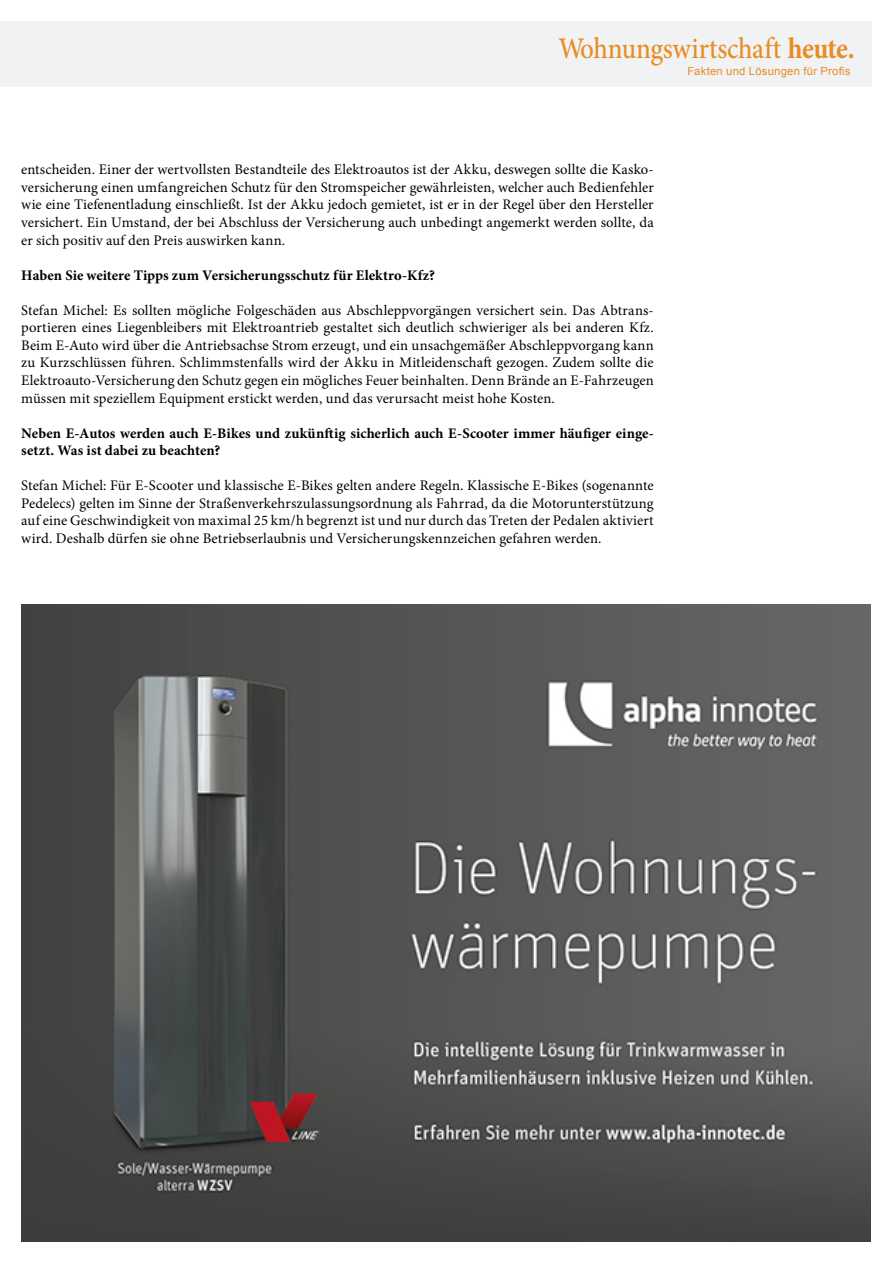
<style>
.page{position:relative;width:893px;height:1263px;background:#fff}
.page>*{position:absolute;margin:0;border:0;box-sizing:border-box;transform-origin:0 0}
.t1{font:500 30px "Minion Pro";letter-spacing:-.01em;color:#e88c24;scale:.9 1}
.t2{font:14.7px/17.5px "Minion Pro";letter-spacing:.005em;color:#000;text-align:justify}
.t3{font:700 14.7px/17.5px "Minion Pro";color:#000}
.t4{font:11.25px "Arial";letter-spacing:.025em;color:#e88c24}
.s1{font-weight:700}
</style>
<div class="page">
<div style="left:0;top:21px;width:872px;height:66px;background:#f1f2f3"></div>
<img style="left:21px;top:604px;width:850px;height:638px">
<h1 class="t1" style="left:558px;top:28px;width:331px">Wohnungswirtschaft <span class="s1">heute.</span></h1>
<p class="t4" style="left:687px;top:63px;width:165px">Fakten und Lösungen für Profis</p>
<p class="t2" style="left:21px;top:161px;width:634px">entscheiden. Einer der wertvollsten Bestandteile des Elektroautos ist der Akku, deswegen sollte die Kasko&shy;versicherung einen umfangreichen Schutz für den Stromspeicher gewährleisten, welcher auch Bedienfehler wie eine Tiefenentladung einschließt. Ist der Akku jedoch gemietet, ist er in der Regel über den Hersteller versichert. Ein Umstand, der bei Abschluss der Versicherung auch unbedingt angemerkt werden sollte, da er sich positiv auf den Preis auswirken kann.</p>
<p class="t3" style="left:21px;top:266px;width:415px">Haben Sie weitere Tipps zum Versicherungsschutz für Elektro-Kfz?</p>
<p class="t2" style="left:21px;top:301px;width:634px">Stefan Michel: Es sollten mögliche Folgeschäden aus Abschleppvorgängen versichert sein. Das Abtrans&shy;portieren eines Liegenbleibers mit Elektroantrieb gestaltet sich deutlich schwieriger als bei anderen Kfz.<br>Beim E-Auto wird über die Antriebsachse Strom erzeugt, und ein unsachgemäßer Abschleppvorgang kann zu Kurzschlüssen führen. Schlimmstenfalls wird der Akku in Mitleidenschaft gezogen. Zudem sollte die Elektroauto-Versicherung den Schutz gegen ein mögliches Feuer beinhalten. Denn Brände an E-Fahrzeugen müssen mit speziellem Equipment erstickt werden, und das verursacht meist hohe Kosten.</p>
<p class="t3" style="left:21px;top:424px;width:634px">Neben E-Autos werden auch E-Bikes und zukünftig sicherlich auch E-Scooter immer häufiger einge&shy;setzt. Was ist dabei zu beachten?</p>
<p class="t2" style="left:21px;top:477px;width:634px">Stefan Michel: Für E-Scooter und klassische E-Bikes gelten andere Regeln. Klassische E-Bikes (sogenannte Pedelecs) gelten im Sinne der Straßenverkehrszulassungsordnung als Fahrrad, da die Motorunterstützung auf eine Geschwindigkeit von maximal 25 km/h begrenzt ist und nur durch das Treten der Pedalen aktiviert wird. Deshalb dürfen sie ohne Betriebserlaubnis und Versicherungskennzeichen gefahren werden.</p>
</div>
